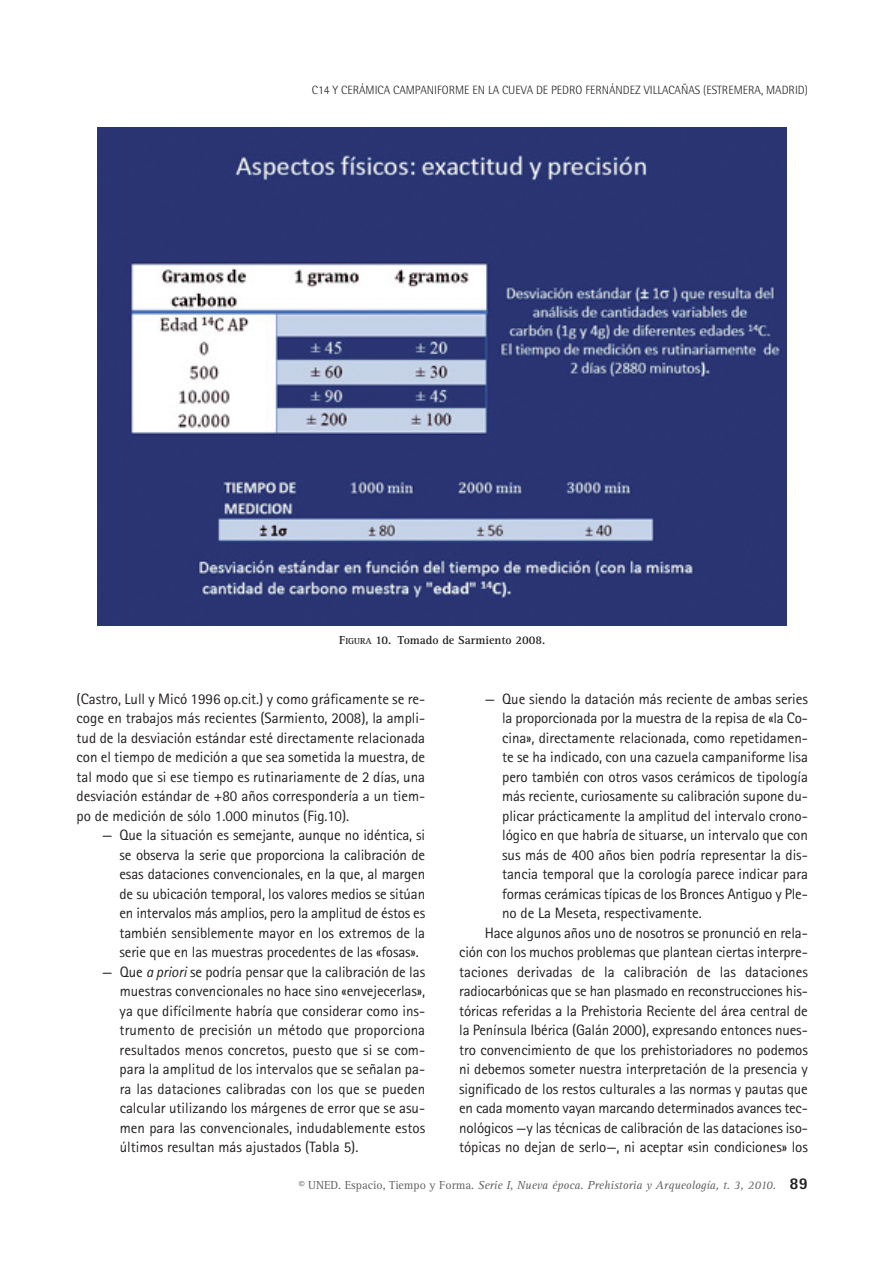
<style>
.page{position:relative;width:893px;height:1263px;background:#fff}
.page>*{position:absolute;margin:0;border:0;box-sizing:border-box;transform-origin:0 0}
.t1{font:15px/19.5px "Rotis Sans Serif";letter-spacing:-.01em;color:#231f20;text-align:justify}
.t2{font:italic 12px "Rotis Serif";color:#636366}
.t3{font:300 12px "Rotis Semi Sans";color:#231f20}
.t4{font:700 12px "Rotis Serif";color:#231f20}
.s1{font-size:9px}
.s2{font-style:italic}
.s3{font-style:normal}
.s4{font-family:"Rotis Sans Serif";font-weight:800;font-style:normal;font-size:16.5px;color:#231f20}
</style>
<div class="page">
<img style="left:98px;top:128px;width:688px;height:497px">
<p class="t3" style="left:312px;top:86px;width:498px">C14 Y CERÁMICA CAMPANIFORME EN LA CUEVA DE PEDRO FERNÁNDEZ VILLACAÑAS (ESTREMERA, MADRID)</p>
<p class="t4" style="left:339px;top:636px;width:208px">F<span class="s1">IGURA</span> 10. Tomado de Sarmiento 2008.</p>
<p class="t1" style="left:77px;top:690px;width:350px">(Castro, Lull y Micó 1996 op.cit.) y como gráficamente se re&shy;coge en trabajos más recientes (Sarmiento, 2008), la ampli&shy;tud de la desviación estándar esté directamente relacionada con el tiempo de medición a que sea sometida la muestra, de tal modo que si ese tiempo es rutinariamente de 2 días, una desviación estándar de +80 años correspondería a un tiem&shy;po de medición de sólo 1.000 minutos (Fig.10).</p>
<p class="t1" style="left:119px;top:827px;width:307px;text-indent:-17px">— Que la situación es semejante, aunque no idéntica, si se observa la serie que proporciona la calibración de esas dataciones convencionales, en la que, al margen de su ubicación temporal, los valores medios se sitúan en intervalos más amplios, pero la amplitud de éstos es también sensiblemente mayor en los extremos de la serie que en las muestras procedentes de las «fosas».</p>
<p class="t1" style="left:120px;top:963px;width:307px;text-indent:-18px">— Que <span class="s2">a priori</span> se podría pensar que la calibración de las muestras convencionales no hace sino «envejecerlas», ya que difícilmente habría que considerar como ins&shy;trumento de precisión un método que proporciona resultados menos concretos, puesto que si se com&shy;para la amplitud de los intervalos que se señalan pa&shy;ra las dataciones calibradas con los que se pueden calcular utilizando los márgenes de error que se asu&shy;men para las convencionales, indudablemente estos últimos resultan más ajustados (Tabla 5).</p>
<p class="t1" style="left:485px;top:690px;width:325px">— Que siendo la datación más reciente de ambas series</p>
<p class="t1" style="left:502px;top:710px;width:307px">la proporcionada por la muestra de la repisa de «la Co-</p>
<p class="t1" style="left:502px;top:729px;width:307px">cina», directamente relacionada, como repetidamen-</p>
<p class="t1" style="left:502px;top:749px;width:307px">te se ha indicado, con una cazuela campaniforme lisa</p>
<p class="t1" style="left:502px;top:768px;width:307px">pero también con otros vasos cerámicos de tipología</p>
<p class="t1" style="left:502px;top:788px;width:307px">más reciente, curiosamente su calibración supone du-</p>
<p class="t1" style="left:502px;top:807px;width:307px">plicar prácticamente la amplitud del intervalo crono-</p>
<p class="t1" style="left:502px;top:827px;width:307px">lógico en que habría de situarse, un intervalo que con</p>
<p class="t1" style="left:502px;top:846px;width:307px">sus más de 400 años bien podría representar la dis-</p>
<p class="t1" style="left:502px;top:866px;width:307px">tancia temporal que la corología parece indicar para</p>
<p class="t1" style="left:502px;top:885px;width:307px">formas cerámicas típicas de los Bronces Antiguo y Ple-</p>
<p class="t1" style="left:502px;top:905px;width:201px">no de La Meseta, respectivamente.</p>
<p class="t1" style="left:485px;top:924px;width:325px">Hace algunos años uno de nosotros se pronunció en rela-</p>
<p class="t1" style="left:459px;top:944px;width:350px">ción con los muchos problemas que plantean ciertas interpre-</p>
<p class="t1" style="left:459px;top:963px;width:350px">taciones derivadas de la calibración de las dataciones</p>
<p class="t1" style="left:459px;top:983px;width:350px">radiocarbónicas que se han plasmado en reconstrucciones his-</p>
<p class="t1" style="left:459px;top:1002px;width:350px">tóricas referidas a la Prehistoria Reciente del área central de</p>
<p class="t1" style="left:459px;top:1022px;width:350px">la Península Ibérica (Galán 2000), expresando entonces nues-</p>
<p class="t1" style="left:459px;top:1041px;width:350px">tro convencimiento de que los prehistoriadores no podemos</p>
<p class="t1" style="left:459px;top:1061px;width:350px">ni debemos someter nuestra interpretación de la presencia y</p>
<p class="t1" style="left:459px;top:1080px;width:350px">significado de los restos culturales a las normas y pautas que</p>
<p class="t1" style="left:459px;top:1100px;width:350px">en cada momento vayan marcando determinados avances tec-</p>
<p class="t1" style="left:459px;top:1119px;width:350px">nológicos —y las técnicas de calibración de las dataciones iso-</p>
<p class="t1" style="left:459px;top:1139px;width:350px">tópicas no dejan de serlo—, ni aceptar «sin condiciones» los</p>
<p class="t2" style="left:299px;top:1181px;width:511px"><span class="s3">© UNED. Espacio, Tiempo y Forma.</span> Serie I, Nueva época. Prehistoria y Arqueología, t. 3, 2010. <span class="s4">89</span></p>
</div>
